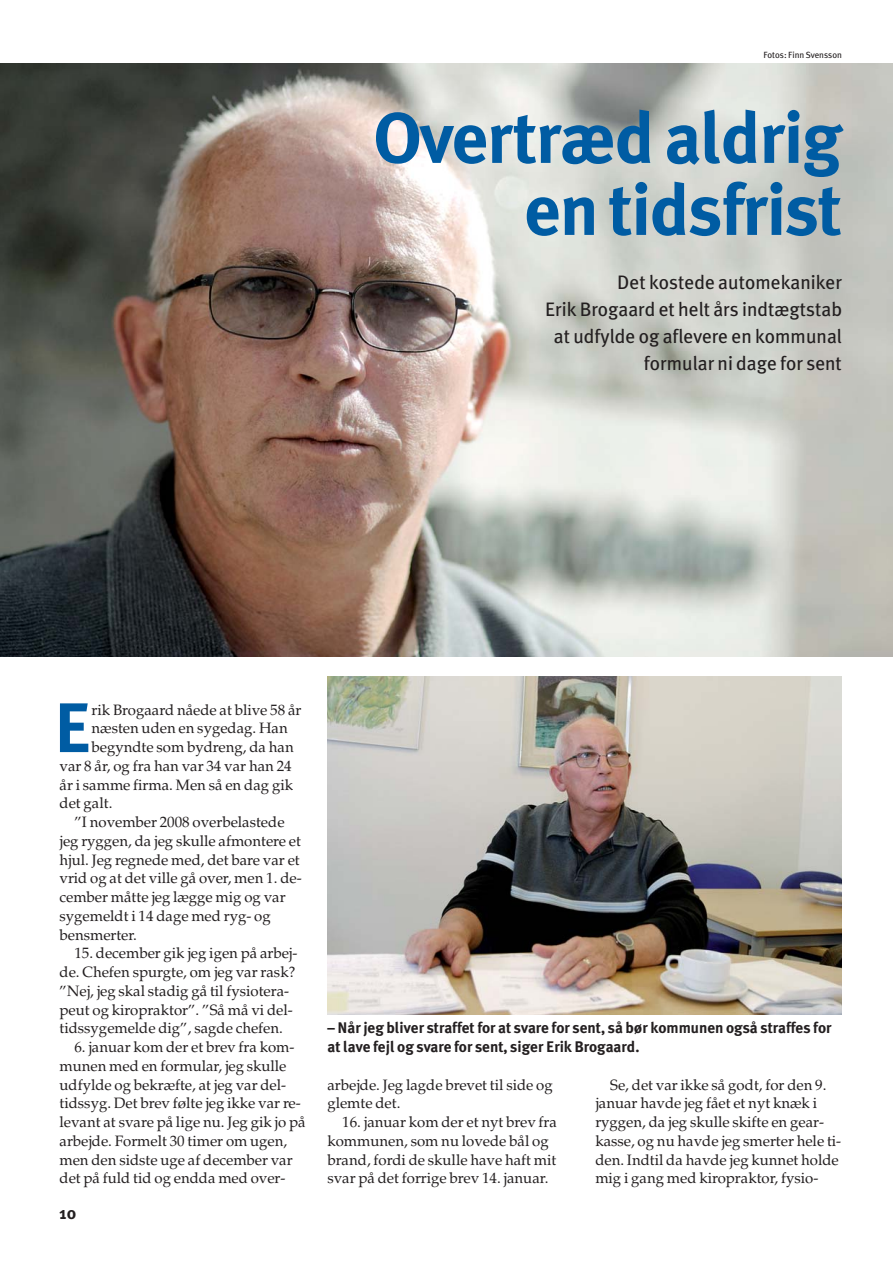
<style>
.page{position:relative;width:893px;height:1263px;background:#fff}
.page>*{position:absolute;margin:0;border:0;box-sizing:border-box;transform-origin:0 0}
.t1{font:700 72px/72px "Meta Plus";letter-spacing:-.015em;color:#005ca3;text-align:right}
.t2{font:700 70.05px "Meta Plus";color:#005ca3}
.t3{font:19.5px/27px "Meta Plus";color:#231f20;text-align:right}
.t4{font:700 17.25px "Meta Plus";color:#231f20}
.t5{font:700 15.3px/18.8px "Meta Plus";color:#231f20}
.t6{font:15px/18.8px "Palatino";color:#231f20}
.t7{font:9px "Meta Plus";color:#231f20}
</style>
<div class="page">
<img style="left:0;top:64px;width:893px;height:593px">
<img style="left:327px;top:676px;width:515px;height:338px">
<p class="t7" style="left:763px;top:51px;width:80px">Fotos: Finn Svensson</p>
<h1 class="t1" style="left:373px;top:107px;width:470px">Overtræd aldrig en tidsfrist</h1>
<h3 class="t3" style="left:545px;top:270px;width:298px">Det kostede automekaniker<br>Erik Brogaard et helt års indtægtstab at udfylde og aflevere en kommunal formular ni dage for sent</h3>
<h2 class="t2" style="left:54px;top:700px;width:39px">E</h2>
<p class="t6" style="left:92px;top:702px;width:211px">rik Brogaard nåede at blive 58 år</p>
<p class="t6" style="left:92px;top:720px;width:198px">næsten uden en sygedag. Han</p>
<p class="t6" style="left:92px;top:739px;width:204px">begyndte som bydreng, da han</p>
<p class="t6" style="left:60px;top:758px;width:234px">var 8 år, og fra han var 34 var han 24</p>
<p class="t6" style="left:60px;top:777px;width:235px">år i samme firma. Men så en dag gik</p>
<p class="t6" style="left:60px;top:795px;width:54px">det galt.</p>
<p class="t6" style="left:74px;top:814px;width:212px">”I november 2008 overbelastede</p>
<p class="t6" style="left:60px;top:833px;width:243px">jeg ryggen, da jeg skulle afmontere et</p>
<p class="t6" style="left:60px;top:852px;width:242px">hjul. Jeg regnede med, det bare var et</p>
<p class="t6" style="left:60px;top:870px;width:244px">vrid og at det ville gå over, men 1. de-</p>
<p class="t6" style="left:60px;top:889px;width:228px">cember måtte jeg lægge mig og var</p>
<p class="t6" style="left:60px;top:908px;width:213px">sygemeldt i 14 dage med ryg- og</p>
<p class="t6" style="left:60px;top:927px;width:79px">bensmerter.</p>
<p class="t6" style="left:60px;top:945px;width:239px;text-indent:15px">15. december gik jeg igen på arbej&shy;de. Chefen spurgte, om jeg var rask? ”Nej, jeg skal stadig gå til fysiotera&shy;peut og kiropraktor”. ”Så må vi del&shy;tidssygemelde dig”, sagde chefen.</p>
<p class="t6" style="left:60px;top:1039px;width:248px;text-indent:15px">6. januar kom der et brev fra kom&shy;munen med en formular, jeg skulle udfylde og bekræfte, at jeg var del&shy;tidssyg. Det brev følte jeg ikke var re&shy;levant at svare på lige nu. Jeg gik jo på arbejde. Formelt 30 timer om ugen, men den sidste uge af december var det på fuld tid og endda med over -</p>
<p class="t4" style="left:60px;top:1207px;width:18px">10</p>
<p class="t5" style="left:327px;top:1020px;width:506px">– Når jeg bliver straffet for at svare for sent, så bør kommunen også straffes for at lave fejl og svare for sent, siger Erik Brogaard.</p>
<p class="t6" style="left:327px;top:1077px;width:227px">arbejde. Jeg lagde brevet til side og glemte det.</p>
<p class="t6" style="left:327px;top:1114px;width:231px;text-indent:15px">16. januar kom der et nyt brev fra kommunen, som nu lovede bål og brand, fordi de skulle have haft mit svar på det forrige brev 14. januar.</p>
<p class="t6" style="left:595px;top:1077px;width:247px;text-indent:15px">Se, det var ikke så godt, for den 9. januar havde jeg fået et nyt knæk i ryggen, da jeg skulle skifte en gear&shy;kasse, og nu havde jeg smerter hele ti&shy;den. Indtil da havde jeg kunnet holde mig i gang med kiropraktor, fysio -</p>
</div>
